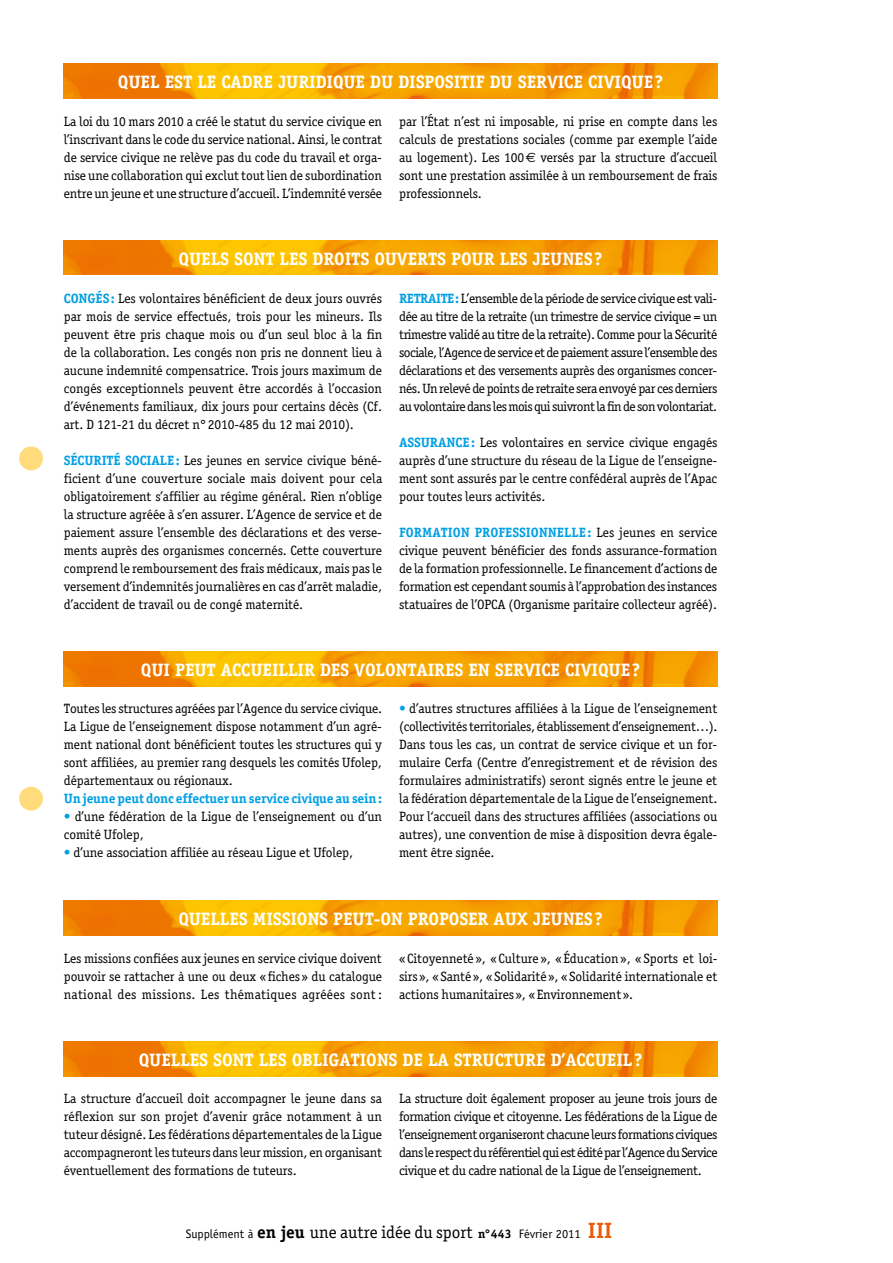
<style>
.page{position:relative;width:893px;height:1263px;background:#fff}
.page>*{position:absolute;margin:0;border:0;box-sizing:border-box;transform-origin:0 0}
.t1{font:700 18px "Officina Serif";letter-spacing:-.01em;color:#fff}
.t2{font:13.5px/18px "Officina Serif";letter-spacing:-.01em;color:#000;text-align:justify}
.t3{font:700 13.5px "Officina Serif";letter-spacing:-.015em;color:#009fe3}
.t4{font:12.3px "Officina Sans";color:#000}
.s1{font-family:"Euro Sans"}
.s2{font-weight:700;color:#009fe3}
.s3{color:#009fe3}
.s4{font-family:"Officina Serif";font-weight:700;font-size:17.25px}
.s5{font-family:"Officina Serif";font-size:17.25px}
.s6{font-family:"Officina Serif";font-weight:700}
.s7{font-family:"Officina Serif";font-weight:700;font-size:22.2px;color:#ea5b0a}
</style>
<div class="page">
<div style="left:19px;top:446px;width:24px;height:24px;background:#ffdb7c;border-radius:50%"></div>
<div style="left:19px;top:787px;width:24px;height:23px;background:#ffdb7c;border-radius:50%"></div>
<img style="left:64px;top:240px;width:653px;height:35px">
<img style="left:64px;top:651px;width:653px;height:35px">
<img style="left:64px;top:901px;width:653px;height:35px">
<img style="left:64px;top:1041px;width:653px;height:35px">
<img style="left:64px;top:64px;width:653px;height:35px">
<h1 class="t1" style="left:118px;top:71px;width:547px">QUEL EST LE CADRE JURIDIQUE DU DISPOSITIF DU SERVICE CIVIQUE?</h1>
<p class="t2" style="left:64px;top:112px;width:320px">La loi du 10 mars 2010 a créé le statut du service civique en l’inscrivant dans le code du service national. Ainsi, le contrat de service civique ne relève pas du code du travail et orga&shy;nise une collaboration qui exclut tout lien de subordination entre un jeune et une structure d’accueil. L’indemnité versée</p>
<p class="t2" style="left:399px;top:112px;width:320px">par l’État n’est ni imposable, ni prise en compte dans les calculs de prestations sociales (comme par exemple l’aide au logement). Les 100<span class="s1">€</span> versés par la structure d’accueil sont une prestation assimilée à un remboursement de frais professionnels.</p>
<h1 class="t1" style="left:179px;top:247px;width:425px">QUELS SONT LES DROITS OUVERTS POUR LES JEUNES?</h1>
<p class="t2" style="left:64px;top:289px;width:320px"><span class="s2">CONGÉS:</span> Les volontaires bénéficient de deux jours ouvrés par mois de service effectués, trois pour les mineurs. Ils peuvent être pris chaque mois ou d’un seul bloc à la fin de la collaboration. Les congés non pris ne donnent lieu à aucune indemnité compensatrice. Trois jours maximum de congés exceptionnels peuvent être accordés à l’occasion d’événements familiaux, dix jours pour certains décès (Cf. art. D 121-21 du décret n°2010-485 du 12 mai 2010).</p>
<p class="t2" style="left:64px;top:451px;width:320px"><span class="s2">SÉCURITÉ SOCIALE:</span> Les jeunes en service civique béné&shy;ficient d’une couverture sociale mais doivent pour cela obligatoirement s’affilier au régime général. Rien n’oblige la structure agréée à s’en assurer. L’Agence de service et de paiement assure l’ensemble des déclarations et des verse&shy;ments auprès des organismes concernés. Cette couverture comprend le remboursement des frais médicaux, mais pas le versement d’indemnités journalières en cas d’arrêt maladie, d’accident de travail ou de congé maternité.</p>
<p class="t2" style="left:399px;top:289px;width:320px"><span class="s2">RETRAITE:</span> L’ensemble de la période de service civique est vali&shy;dée au titre de la retraite (un trimestre de service civique = un trimestre validé au titre de la retraite). Comme pour la Sécurité sociale, l’Agence de service et de paiement assure l’ensemble des déclarations et des versements auprès des organismes concer&shy;nés. Un relevé de points de retraite sera envoyé par ces derniers au volontaire dans les mois qui suivront la fin de son volontariat.</p>
<p class="t2" style="left:399px;top:433px;width:320px"><span class="s2">ASSURANCE:</span> Les volontaires en service civique engagés auprès d’une structure du réseau de la Ligue de l’enseigne&shy;ment sont assurés par le centre confédéral auprès de l’Apac pour toutes leurs activités.</p>
<p class="t2" style="left:399px;top:523px;width:320px"><span class="s2">FORMATION PROFESSIONNELLE:</span> Les jeunes en service civique peuvent bénéficier des fonds assurance-formation de la formation professionnelle. Le financement d’actions de formation est cependant soumis à l’approbation des instances statuaires de l’OPCA (Organisme paritaire collecteur agréé).</p>
<h1 class="t1" style="left:141px;top:658px;width:501px">QUI PEUT ACCUEILLIR DES VOLONTAIRES EN SERVICE CIVIQUE?</h1>
<p class="t2" style="left:64px;top:700px;width:320px">Toutes les structures agréées par l’Agence du service civique.<br>La Ligue de l’enseignement dispose notamment d’un agré&shy;ment national dont bénéficient toutes les structures qui y sont affiliées, au premier rang desquels les comités Ufolep, départementaux ou régionaux.</p>
<p class="t3" style="left:64px;top:790px;width:320px">Un jeune peut donc effectuer un service civique au sein:</p>
<p class="t2" style="left:64px;top:807px;width:320px"><span class="s3">•</span> d’une fédération de la Ligue de l’enseignement ou d’un comité Ufolep,</p>
<p class="t2" style="left:64px;top:843px;width:291px"><span class="s3">•</span> d’une association affiliée au réseau Ligue et Ufolep,</p>
<p class="t2" style="left:399px;top:699px;width:320px"><span class="s3">•</span> d’autres structures affiliées à la Ligue de l’enseignement (collectivités territoriales, établissement d’enseignement…).<br>Dans tous les cas, un contrat de service civique et un for&shy;mulaire Cerfa (Centre d’enregistrement et de révision des formulaires administratifs) seront signés entre le jeune et la fédération départementale de la Ligue de l’enseignement.<br>Pour l‘accueil dans des structures affiliées (associations ou autres), une convention de mise à disposition devra égale&shy;ment être signée.</p>
<h1 class="t1" style="left:178px;top:908px;width:426px">QUELLES MISSIONS PEUT-ON PROPOSER AUX JEUNES?</h1>
<p class="t2" style="left:64px;top:949px;width:320px">Les missions confiées aux jeunes en service civique doivent pouvoir se rattacher à une ou deux «fiches» du catalogue national des missions. Les thématiques agréées sont:</p>
<p class="t2" style="left:399px;top:949px;width:320px">«Citoyenneté», «Culture», «Éducation», «Sports et loi&shy;sirs», «Santé», «Solidarité», «Solidarité internationale et actions humanitaires», «Environnement».</p>
<h1 class="t1" style="left:139px;top:1048px;width:505px">QUELLES SONT LES OBLIGATIONS DE LA STRUCTURE D’ACCUEIL?</h1>
<p class="t2" style="left:64px;top:1090px;width:320px">La structure d’accueil doit accompagner le jeune dans sa réflexion sur son projet d’avenir grâce notamment à un tuteur désigné. Les fédérations départementales de la Ligue accompagneront les tuteurs dans leur mission, en organisant éventuellement des formations de tuteurs.</p>
<p class="t2" style="left:399px;top:1090px;width:320px">La structure doit également proposer au jeune trois jours de formation civique et citoyenne. Les fédérations de la Ligue de l’enseignement organiseront chacune leurs formations civiques dans le respect du référentiel qui est édité par l’Agence du Service civique et du cadre national de la Ligue de l’enseignement.</p>
<p class="t4" style="left:186px;top:1226px;width:428px">Supplément à <span class="s4">en jeu</span> <span class="s5">une autre idée du sport</span> <span class="s6">n°443</span> Février 2011 <span class="s7">III</span></p>
</div>
